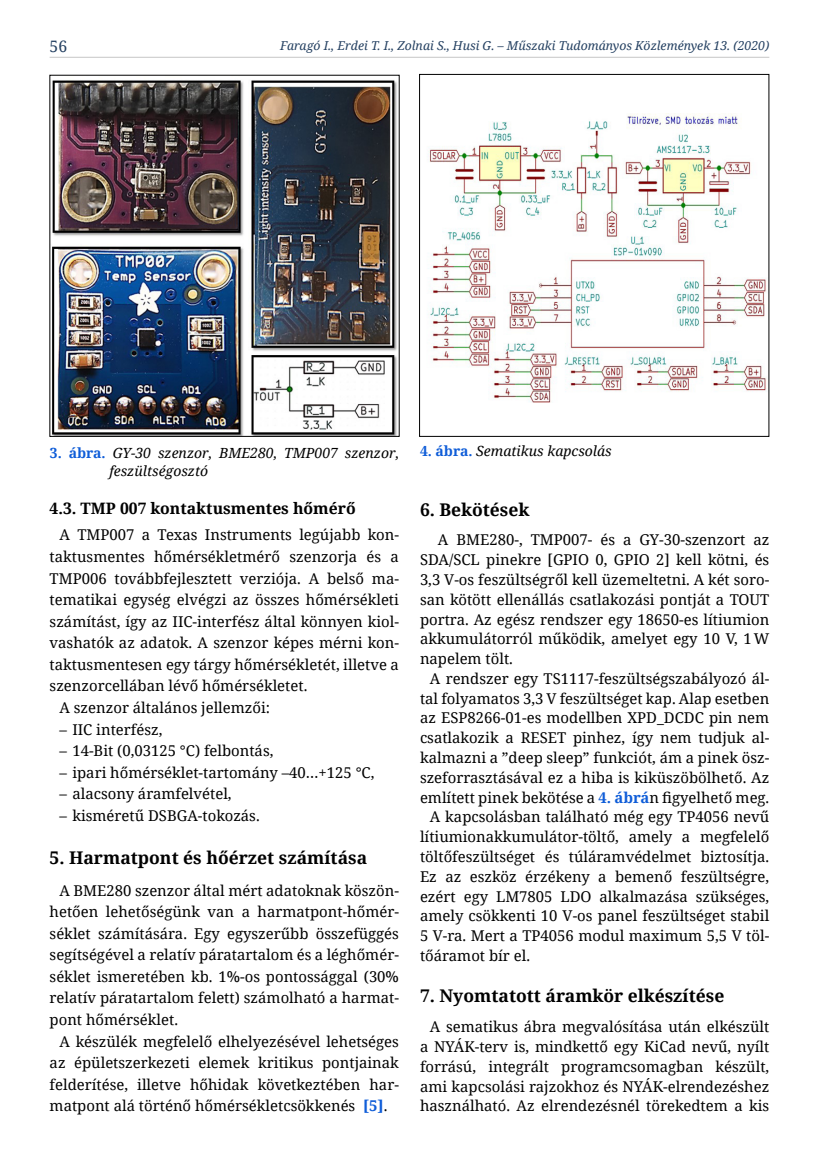
<style>
.page{position:relative;width:819px;height:1161px;background:#fff}
.page>*{position:absolute;margin:0;border:0;box-sizing:border-box;transform-origin:0 0}
.t1{font:700 17.5px "Noto Serif";color:#000}
.t2{font:700 15.75px "Noto Serif";color:#000}
.t3{font:15.75px "Noto Serif";color:#244061}
.t4{font:14.88px/19.8px "Noto Serif";color:#000;text-align:justify}
.t5{font:italic 14px/17.5px "Noto Serif";color:#000}
.t6{font:italic 12.25px "Noto Serif";color:#244061}
.s1{font-weight:700;font-style:normal;color:#0f5dd8}
.s2{font-weight:700;color:#0f5dd8}
</style>
<div class="page">
<hr style="left:50px;top:57px;width:719px;height:1px;background:#c6c6c6">
<img style="left:52px;top:80px;width:345px;height:355px">
<img style="left:428px;top:113px;width:339px;height:290px">
<div style="left:419px;top:74px;width:350px;height:363px;border:1px solid #000"></div>
<p class="t3" style="left:50px;top:35px;width:19px">56</p>
<p class="t6" style="left:280px;top:37px;width:490px">Faragó I., Erdei T. I., Zolnai S., Husi G. – Műszaki Tudományos Közlemények 13. (2020)</p>
<p class="t5" style="left:109px;top:444px;width:291px;text-indent:-60px"><span class="s1">3. ábra.</span> GY-30 szenzor, BME280, TMP007 szenzor, feszültségosztó</p>
<p class="t5" style="left:420px;top:442px;width:193px"><span class="s1">4. ábra.</span> Sematikus kapcsolás</p>
<p class="t1" style="left:420px;top:497px;width:111px">6. Bekötések</p>
<p class="t4" style="left:420px;top:529px;width:351px;text-indent:18px">A BME280-, TMP007- és a GY-30-szenzort az SDA/SCL pinekre [GPIO 0, GPIO 2] kell kötni, és 3,3 V-os feszültségről kell üzemeltetni. A két soro&shy;san kötött ellenállás csatlakozási pontját a TOUT portra. Az egész rendszer egy 18650-es lítiumion akkumulátorról működik, amelyet egy 10 V, 1W napelem tölt.</p>
<p class="t4" style="left:430px;top:668px;width:341px">A rendszer egy TS1117-feszültségszabályozó ál-</p>
<p class="t4" style="left:420px;top:688px;width:351px">tal folyamatos 3,3 V feszültséget kap. Alap esetben</p>
<p class="t4" style="left:420px;top:708px;width:351px">az ESP8266-01-es modellben XPD_DCDC pin nem</p>
<p class="t4" style="left:420px;top:727px;width:351px">csatlakozik a RESET pinhez, így nem tudjuk al-</p>
<p class="t4" style="left:420px;top:747px;width:351px">kalmazni a ”deep sleep” funkciót, ám a pinek ös -</p>
<p class="t4" style="left:420px;top:767px;width:351px">szeforrasztásával ez a hiba is kiküszöbölhető. Az</p>
<p class="t4" style="left:420px;top:787px;width:351px">említett pinek bekötése a <span class="s2">4. ábrá</span>n figyelhető meg.</p>
<p class="t4" style="left:430px;top:806px;width:341px">A kapcsolásban található még egy TP4056 nevű</p>
<p class="t4" style="left:420px;top:826px;width:351px">lítiumionakkumulátor-töltő, amely a megfelelő</p>
<p class="t4" style="left:420px;top:846px;width:351px">töltőfeszültséget és túláramvédelmet biztosítja.</p>
<p class="t4" style="left:420px;top:866px;width:351px">Ez az eszköz érzékeny a bemenő feszültségre,</p>
<p class="t4" style="left:420px;top:886px;width:351px">ezért egy LM7805 LDO alkalmazása szükséges,</p>
<p class="t4" style="left:420px;top:905px;width:351px">amely csökkenti 10 V-os panel feszültséget stabil</p>
<p class="t4" style="left:420px;top:925px;width:351px">5 V-ra. Mert a TP4056 modul maximum 5,5 V töl-</p>
<p class="t4" style="left:420px;top:945px;width:112px">tőáramot bír el.</p>
<p class="t1" style="left:420px;top:984px;width:306px">7. Nyomtatott áramkör elkészítése</p>
<p class="t4" style="left:420px;top:1016px;width:351px;text-indent:10px">A sematikus ábra megvalósítása után elkészült a NYÁK-terv is, mindkettő egy KiCad nevű, nyílt forrású, integrált programcsomagban készült, ami kapcsolási rajzokhoz és NYÁK-elrendezéshez használható. Az elrendezésnél törekedtem a kis</p>
<p class="t2" style="left:50px;top:497px;width:44px">4.3. TMP</p>
<p class="t2" style="left:120px;top:497px;width:237px">007 kontaktusmentes hőmérő</p>
<p class="t4" style="left:60px;top:524px;width:341px">A TMP007 a Texas Instruments legújabb kon-</p>
<p class="t4" style="left:50px;top:546px;width:351px">taktusmentes hőmérsékletmérő szenzorja és a</p>
<p class="t4" style="left:50px;top:568px;width:351px">TMP006 továbbfejlesztett verziója. A belső ma-</p>
<p class="t4" style="left:50px;top:589px;width:351px">tematikai egység elvégzi az összes hőmérsékleti</p>
<p class="t4" style="left:50px;top:611px;width:351px">számítást, így az IIC-interfész által könnyen kiol-</p>
<p class="t4" style="left:50px;top:632px;width:351px">vashatók az adatok. A szenzor képes mérni kon-</p>
<p class="t4" style="left:50px;top:654px;width:351px">taktusmentesen egy tárgy hőmérsékletét, illetve a</p>
<p class="t4" style="left:50px;top:675px;width:259px">szenzorcellában lévő hőmérsékletet.</p>
<p class="t4" style="left:60px;top:697px;width:212px">A szenzor általános jellemzői:</p>
<p class="t4" style="left:60px;top:719px;width:104px">– IIC interfész,</p>
<p class="t4" style="left:60px;top:740px;width:215px">– 14-Bit (0,03125 °C) felbontás,</p>
<p class="t4" style="left:60px;top:762px;width:316px">– ipari hőmérséklet-tartomány –40…+125 °C,</p>
<p class="t4" style="left:60px;top:783px;width:174px">– alacsony áramfelvétel,</p>
<p class="t4" style="left:60px;top:805px;width:202px">– kisméretű DSBGA-tokozás.</p>
<p class="t1" style="left:50px;top:845px;width:319px">5. Harmatpont és hőérzet számítása</p>
<p class="t4" style="left:50px;top:879px;width:351px;line-height:21.5px;text-indent:10px">A BME280 szenzor által mért adatoknak köszön&shy;hetően lehetőségünk van a harmatpont-hőmér&shy;séklet számítására. Egy egyszerűbb összefüggés segítségével a relatív páratartalom és a léghőmér&shy;séklet ismeretében kb. 1%-os pontossággal (30% relatív páratartalom felett) számolható a harmat&shy;pont hőmérséklet.</p>
<p class="t4" style="left:50px;top:1030px;width:351px;line-height:21.5px;text-indent:10px">A készülék megfelelő elhelyezésével lehetséges az épületszerkezeti elemek kritikus pontjainak felderítése, illetve hőhidak következtében har&shy;matpont alá történő hőmérsékletcsökkenés <span class="s2">[5]</span>.</p>
</div>
